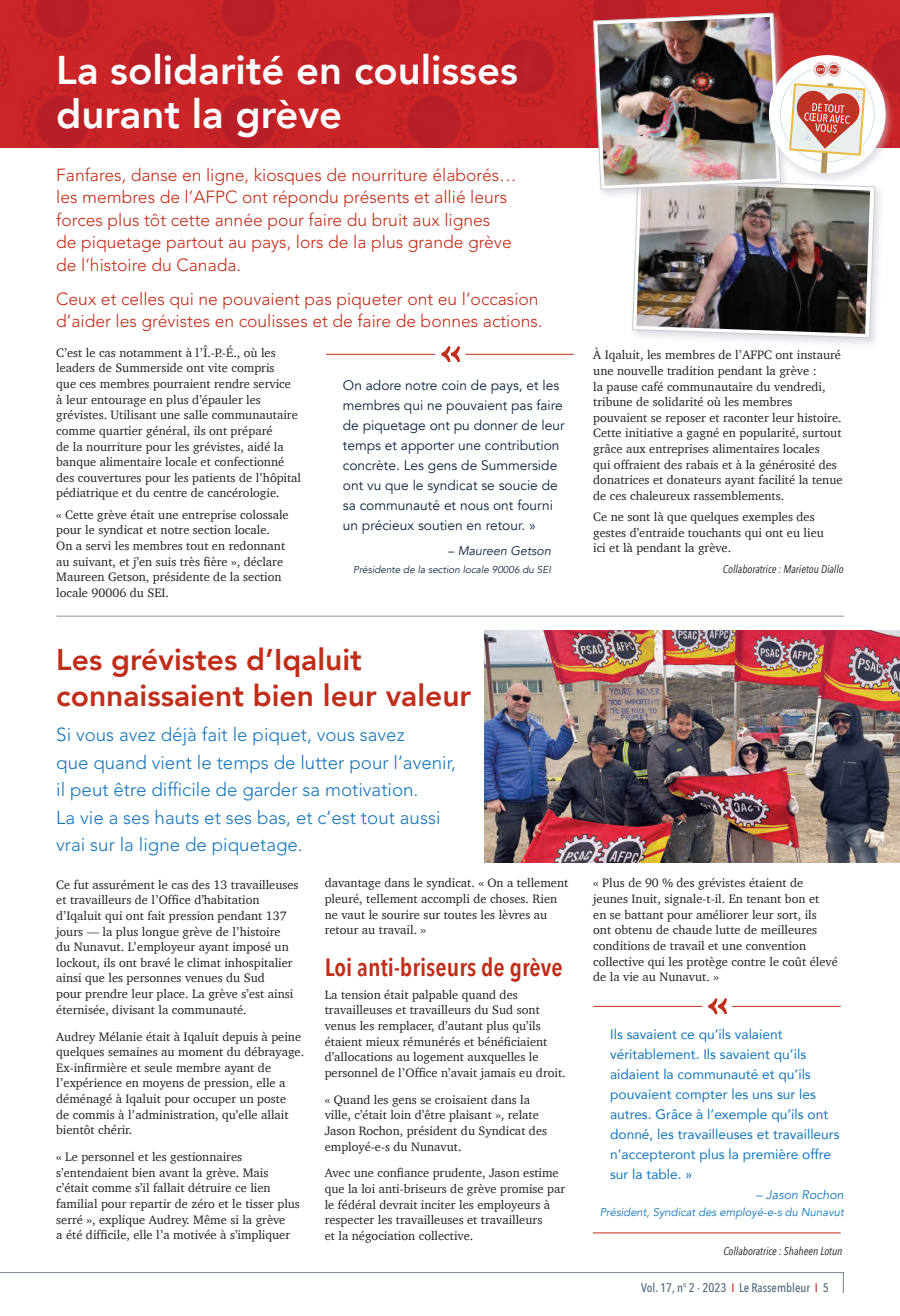
<style>
.page{position:relative;width:900px;height:1316px;background:#fff}
.page>*{position:absolute;margin:0;border:0;box-sizing:border-box;transform-origin:0 0}
.Body_text_-_main_news{font:800 40px/43.8px "Avenir";color:#fff}
.Body_text_-_main_news-2{font:800 30px/36px "Avenir";color:#c02d19}
.Body_text_-_main_news-3{font:600 25px "Avenir Next Condensed";color:#c02d19}
.Body_text_-_main_news-4{font:300 18.75px/27.5px "Avenir LT Std";color:#1376ba}
.Body_text_-_main_news-5{font:300 17.5px/22.5px "Avenir LT Std";color:#c02d19}
.Body_text_-_main_news-6{font:13.75px/20px "Avenir";color:#0e2640}
.Body_text_-_main_news-7{font:13.75px/20px "Avenir";color:#1376ba}
.Body_text_-_main_news-8{font:12.5px/15.6px "Charter";color:#231f20}
.t1{font:500 12.5px "Avenir Next Condensed";color:#516879}
.Body_text_-_main_news-9{font:italic 12.5px "Avenir";color:#0e2640}
.Body_text_-_main_news-10{font:italic 12.5px "Avenir";color:#1376ba}
.Body_text_-_main_news-11{font:italic 11.25px "Avenir Next Condensed";color:#231f20}
.Body_text_-_main_news-12{font:italic 11.25px "Avenir";color:#1376ba}
.Body_text_-_main_news-13{font:italic 10px "Avenir";color:#0e2640}
.s1{color:#c02d19}
</style>
<div class="page">
<img style="left:0;top:0;width:900px;height:148px">
<hr style="left:0;top:1272px;width:843px;height:1px;background:#758292">
<svg style="left:843px;top:1273px;width:1px;height:19px"></svg>
<img style="left:484px;top:630px;width:416px;height:233px">
<hr style="left:593px;top:1232px;width:248px;height:1px;background:#c02d19">
<hr style="left:57px;top:616px;width:787px;height:1px;background:#8e95a2">
<div style="left:630px;top:176px;width:255px;height:173px;background:#c8cad3;opacity:.6"></div>
<div style="left:591px;top:11px;width:200px;height:189px;background:#c8cad3;opacity:.6"></div>
<svg style="left:441px;top:346px;width:19px;height:16px"></svg>
<hr style="left:326px;top:354px;width:109px;height:1px;background:#c02d19">
<hr style="left:465px;top:354px;width:109px;height:1px;background:#c02d19">
<svg style="left:708px;top:998px;width:19px;height:16px"></svg>
<hr style="left:593px;top:1006px;width:109px;height:1px;background:#c02d19">
<hr style="left:732px;top:1006px;width:109px;height:1px;background:#c02d19">
<div style="left:764px;top:53px;width:131px;height:132px;background:#c8cad3;opacity:.6"></div>
<div style="left:769px;top:55px;width:117px;height:118px;background:#fff;border-radius:50%"></div>
<img style="left:593px;top:13px;width:282px;height:325px">
<p class="Body_text_-_main_news" style="left:56px;top:48px;width:463px">La solidarité en coulisses durant la grève</p>
<p class="Body_text_-_main_news-5" style="left:56px;top:164px;width:462px">Fanfares, danse en ligne, kiosques de nourriture élaborés… les membres de l’AFPC ont répondu présents et allié leurs forces plus tôt cette année pour faire du bruit aux lignes<br>de piquetage partout au pays, lors de la plus grande grève de l’histoire du Canada.</p>
<p class="Body_text_-_main_news-5" style="left:56px;top:287px;width:488px">Ceux et celles qui ne pouvaient pas piqueter ont eu l’occasion d’aider les grévistes en coulisses et de faire de bonnes actions.</p>
<p class="Body_text_-_main_news-8" style="left:56px;top:344px;width:246px">C’est le cas notamment à l’Î.-P.-É., où les leaders de Summerside ont vite compris<br>que ces membres pourraient rendre service<br>à leur entourage en plus d’épauler les grévistes. Utilisant une salle communautaire comme quartier général, ils ont préparé<br>de la nourriture pour les grévistes, aidé la banque alimentaire locale et confectionné des couvertures pour les patients de l’hôpital pédiatrique et du centre de cancérologie.</p>
<p class="Body_text_-_main_news-8" style="left:56px;top:506px;width:234px">« Cette grève était une entreprise colossale pour le syndicat et notre section locale.<br>On a servi les membres tout en redonnant au suivant, et j’en suis très fière », déclare Maureen Getson, présidente de la section locale 90006 du SEI.</p>
<p class="Body_text_-_main_news-6" style="left:343px;top:375px;width:223px">On adore notre coin de pays, et les membres qui ne pouvaient pas faire de piquetage ont pu donner de leur temps et apporter une contribution concrète. Les gens de Summerside ont vu que le syndicat se soucie de sa communauté et nous ont fourni un précieux soutien en retour. »</p>
<p class="Body_text_-_main_news-9" style="left:448px;top:543px;width:105px">– Maureen Getson</p>
<p class="Body_text_-_main_news-13" style="left:353px;top:563px;width:199px">Présidente de la section locale 90006 du SEI</p>
<p class="Body_text_-_main_news-2" style="left:56px;top:642px;width:417px">Les grévistes d’Iqaluit connaissaient bien leur valeur</p>
<p class="Body_text_-_main_news-4" style="left:56px;top:721px;width:401px">Si vous avez déjà fait le piquet, vous savez<br>que quand vient le temps de lutter pour l’avenir, il peut être difficile de garder sa motivation.<br>La vie a ses hauts et ses bas, et c’est tout aussi vrai sur la ligne de piquetage.</p>
<p class="Body_text_-_main_news-8" style="left:56px;top:876px;width:244px">Ce fut assurément le cas des 13 travailleuses et travailleurs de l’Office d’habitation d’Iqaluit qui ont fait pression pendant 137 jours — la plus longue grève de l’histoire<br>du Nunavut. L’employeur ayant imposé un lockout, ils ont bravé le climat inhospitalier ainsi que les personnes venues du Sud<br>pour prendre leur place. La grève s’est ainsi éternisée, divisant la communauté.</p>
<p class="Body_text_-_main_news-8" style="left:56px;top:1028px;width:249px">Audrey Mélanie était à Iqaluit depuis à peine quelques semaines au moment du débrayage.<br>Ex-infirmière et seule membre ayant de l’expérience en moyens de pression, elle a déménagé à Iqaluit pour occuper un poste<br>de commis à l’administration, qu’elle allait bientôt chérir.</p>
<p class="Body_text_-_main_news-8" style="left:56px;top:1149px;width:245px">« Le personnel et les gestionnaires s’entendaient bien avant la grève. Mais c’était comme s’il fallait détruire ce lien familial pour repartir de zéro et le tisser plus serré », explique Audrey. Même si la grève<br>a été difficile, elle l’a motivée à s’impliquer</p>
<p class="Body_text_-_main_news-8" style="left:325px;top:875px;width:245px">davantage dans le syndicat. « On a tellement pleuré, tellement accompli de choses. Rien ne vaut le sourire sur toutes les lèvres au retour au travail. »</p>
<p class="Body_text_-_main_news-3" style="left:325px;top:945px;width:239px">Loi anti-briseurs de grève</p>
<p class="Body_text_-_main_news-8" style="left:325px;top:986px;width:242px">La tension était palpable quand des travailleuses et travailleurs du Sud sont venus les remplacer, d’autant plus qu’ils étaient mieux rémunérés et bénéficiaient d’allocations au logement auxquelles le personnel de l’Office n’avait jamais eu droit.</p>
<p class="Body_text_-_main_news-8" style="left:325px;top:1091px;width:224px">« Quand les gens se croisaient dans la ville, c’était loin d’être plaisant », relate Jason Rochon, président du Syndicat des employé-e-s du Nunavut.</p>
<p class="Body_text_-_main_news-8" style="left:325px;top:1165px;width:242px">Avec une confiance prudente, Jason estime que la loi anti-briseurs de grève promise par le fédéral devrait inciter les employeurs à respecter les travailleuses et travailleurs<br>et la négociation collective.</p>
<p class="Body_text_-_main_news-8" style="left:593px;top:347px;width:251px">À Iqaluit, les membres de l’AFPC ont instauré une nouvelle tradition pendant la grève :<br>la pause café communautaire du vendredi, tribune de solidarité où les membres pouvaient se reposer et raconter leur histoire.<br>Cette initiative a gagné en popularité, surtout grâce aux entreprises alimentaires locales<br>qui offraient des rabais et à la générosité des donatrices et donateurs ayant facilité la tenue de ces chaleureux rassemblements.</p>
<p class="Body_text_-_main_news-8" style="left:593px;top:509px;width:232px">Ce ne sont là que quelques exemples des gestes d’entraide touchants qui ont eu lieu ici et là pendant la grève.</p>
<p class="Body_text_-_main_news-11" style="left:723px;top:562px;width:122px">Collaboratrice : Marietou Diallo</p>
<p class="Body_text_-_main_news-8" style="left:593px;top:875px;width:246px">« Plus de 90 % des grévistes étaient de jeunes Inuit, signale-t-il. En tenant bon et<br>en se battant pour améliorer leur sort, ils ont obtenu de chaude lutte de meilleures conditions de travail et une convention collective qui les protège contre le coût élevé de la vie au Nunavut. »</p>
<p class="Body_text_-_main_news-7" style="left:610px;top:1023px;width:231px">Ils savaient ce qu’ils valaient véritablement. Ils savaient qu’ils aidaient la communauté et qu’ils pouvaient compter les uns sur les autres. Grâce à l’exemple qu’ils ont donné, les travailleuses et travailleurs n’accepteront plus la première offre sur la table. »</p>
<p class="Body_text_-_main_news-10" style="left:756px;top:1187px;width:89px">– Jason Rochon</p>
<p class="Body_text_-_main_news-12" style="left:600px;top:1205px;width:245px">Président, Syndicat des employé-e-s du Nunavut</p>
<p class="Body_text_-_main_news-11" style="left:723px;top:1244px;width:121px">Collaboratrice : Shaheen Lotun</p>
<p class="t1" style="left:641px;top:1279px;width:189px">Vol. 17, n<sup>o</sup> 2 · 2023 <span class="s1">I</span> Le Rassembleur <span class="s1">I</span> 5</p>
</div>
